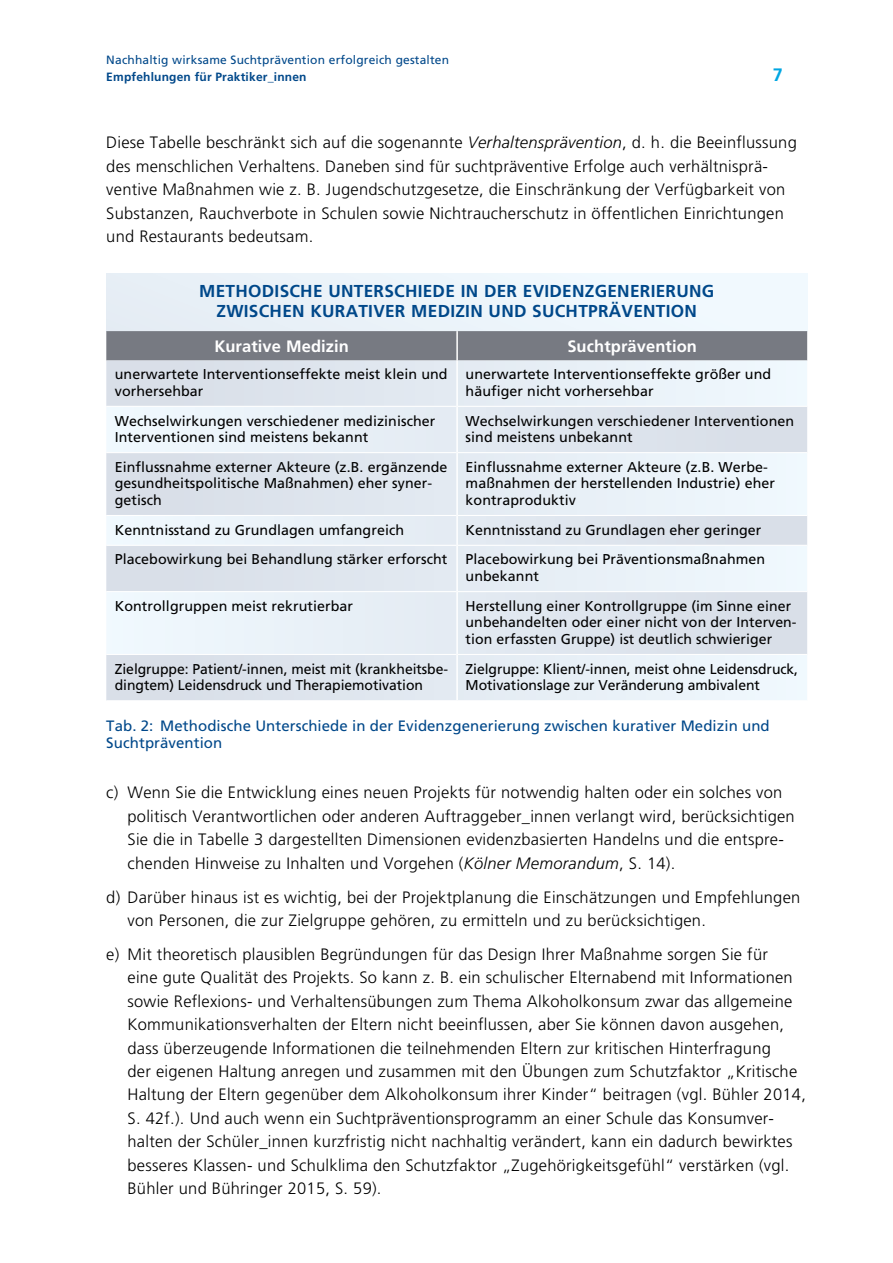
<style>
.page{position:relative;width:893px;height:1263px;background:#fff}
.page>*{position:absolute;margin:0;border:0;box-sizing:border-box;transform-origin:0 0}
.t1{font:700 18px "Frutiger LT Std";color:#00a6e2}
.Kat_Tab_Kopf1{font:700 17.25px "Frutiger LT Std";letter-spacing:.015em;color:#00488a}
.Kat_Fließtext11_5_5m{font:300 16.5px/23.4px "Frutiger LT Std";letter-spacing:.015em;color:#000}
.Kat_Tab_Kopf2{font:700 16.5px "Frutiger LT Std";letter-spacing:.005em;color:#fff}
.Kat_Tab_Bezeichn{font:15px/17.2px "Frutiger LT Std";letter-spacing:.005em;color:#00488a}
.Kat_Tab_Text{font:14.25px/16.5px "Frutiger LT Std";letter-spacing:.005em;color:#000}
.t2{font:12px "Frutiger LT Std";letter-spacing:.015em;color:#00488a}
.t3{font:700 12px "Frutiger LT Std";letter-spacing:.015em;color:#00488a}
.s1{font-style:italic}
</style>
<div class="page">
<div style="left:106px;top:274px;width:701px;height:57px;background:#ecf5fb"></div>
<div style="left:106px;top:331px;width:701px;height:29px;background:#777a82"></div>
<svg style="left:106px;top:360px;width:701px;height:340px;background:#e3eaf1"></svg>
<svg style="left:106px;top:407px;width:701px;height:247px;background:#e3eaf2"></svg>
<hr style="left:106px;top:406px;width:350px;height:1px;background:#fff">
<hr style="left:458px;top:406px;width:349px;height:1px;background:#fff">
<hr style="left:106px;top:452px;width:350px;height:1px;background:#fff">
<hr style="left:458px;top:452px;width:349px;height:1px;background:#fff">
<hr style="left:106px;top:515px;width:350px;height:1px;background:#fff">
<hr style="left:458px;top:515px;width:349px;height:1px;background:#fff">
<hr style="left:106px;top:545px;width:350px;height:1px;background:#fff">
<hr style="left:458px;top:545px;width:349px;height:1px;background:#fff">
<hr style="left:106px;top:591px;width:350px;height:1px;background:#fff">
<hr style="left:458px;top:591px;width:349px;height:1px;background:#fff">
<hr style="left:106px;top:654px;width:350px;height:1px;background:#fff">
<hr style="left:458px;top:654px;width:349px;height:1px;background:#fff">
<hr style="left:456px;top:360px;width:2px;height:46px;background:#fff">
<hr style="left:456px;top:406px;width:2px;height:47px;background:#fff">
<hr style="left:456px;top:453px;width:2px;height:62px;background:#fff">
<hr style="left:456px;top:515px;width:2px;height:30px;background:#fff">
<hr style="left:456px;top:545px;width:2px;height:47px;background:#fff">
<hr style="left:456px;top:592px;width:2px;height:62px;background:#fff">
<hr style="left:456px;top:654px;width:2px;height:46px;background:#fff">
<hr style="left:456px;top:331px;width:2px;height:29px;background:#fff">
<p class="t2" style="left:106px;top:53px;width:344px">Nachhaltig wirksame Suchtprävention erfolgreich gestalten</p>
<p class="t3" style="left:106px;top:69px;width:202px">Empfehlungen für Praktiker_innen</p>
<p class="t1" style="left:773px;top:64px;width:12px">7</p>
<p class="Kat_Fließtext11_5_5m" style="left:106px;top:131px;width:692px">Diese Tabelle beschränkt sich auf die sogenannte <span class="s1">Verhaltensprävention</span>, d. h. die Beeinflussung des menschlichen Verhaltens. Daneben sind für suchtpräventive Erfolge auch verhältnisprä&shy;ventive Maßnahmen wie z. B. Jugendschutzgesetze, die Einschränkung der Verfügbarkeit von Substanzen, Rauchverbote in Schulen sowie Nichtraucherschutz in öffentlichen Einrichtungen und Restaurants bedeutsam.</p>
<p class="Kat_Tab_Kopf1" style="left:199px;top:281px;width:516px">METHODISCHE UNTERSCHIEDE IN DER EVIDENZGENERIERUNG</p>
<p class="Kat_Tab_Kopf1" style="left:217px;top:301px;width:482px">ZWISCHEN KURATIVER MEDIZIN UND SUCHTPRÄVENTION</p>
<p class="Kat_Tab_Kopf2" style="left:214px;top:337px;width:136px">Kurative Medizin</p>
<p class="Kat_Tab_Kopf2" style="left:567px;top:337px;width:131px">Suchtprävention</p>
<p class="Kat_Tab_Text" style="left:115px;top:366px;width:334px">unerwartete Interventionseffekte meist klein und vorhersehbar</p>
<p class="Kat_Tab_Text" style="left:466px;top:366px;width:307px">unerwartete Interventionseffekte größer und häufiger nicht vorhersehbar</p>
<p class="Kat_Tab_Text" style="left:115px;top:412px;width:322px">Wechselwirkungen verschiedener medizinischer<br>Interventionen sind meistens bekannt</p>
<p class="Kat_Tab_Text" style="left:466px;top:412px;width:330px">Wechselwirkungen verschiedener Interventionen sind meistens unbekannt</p>
<p class="Kat_Tab_Text" style="left:115px;top:459px;width:334px">Einflussnahme externer Akteure (z.B. ergänzende gesundheitspolitische Maßnahmen) eher syner&shy;getisch</p>
<p class="Kat_Tab_Text" style="left:466px;top:459px;width:311px">Einflussnahme externer Akteure (z.B. Werbe&shy;maßnahmen der herstellenden Industrie) eher kontraproduktiv</p>
<p class="Kat_Tab_Text" style="left:115px;top:521px;width:291px">Kenntnisstand zu Grundlagen umfangreich</p>
<p class="Kat_Tab_Text" style="left:466px;top:521px;width:297px">Kenntnisstand zu Grundlagen eher geringer</p>
<p class="Kat_Tab_Text" style="left:115px;top:551px;width:334px">Placebowirkung bei Behandlung stärker erforscht</p>
<p class="Kat_Tab_Text" style="left:466px;top:551px;width:301px">Placebowirkung bei Präventionsmaßnahmen unbekannt</p>
<p class="Kat_Tab_Text" style="left:115px;top:598px;width:240px">Kontrollgruppen meist rekrutierbar</p>
<p class="Kat_Tab_Text" style="left:466px;top:598px;width:332px">Herstellung einer Kontrollgruppe (im Sinne einer unbehandelten oder einer nicht von der Interven&shy;tion erfassten Gruppe) ist deutlich schwieriger</p>
<p class="Kat_Tab_Text" style="left:115px;top:660px;width:335px">Zielgruppe: Patient/-innen, meist mit (krankheitsbe&shy;dingtem) Leidensdruck und Therapiemotivation</p>
<p class="Kat_Tab_Text" style="left:466px;top:660px;width:334px">Zielgruppe: Klient/-innen, meist ohne Leidensdruck,<br>Motivationslage zur Veränderung ambivalent</p>
<p class="Kat_Tab_Bezeichn" style="left:106px;top:717px;width:665px">Tab. 2: Methodische Unterschiede in der Evidenzgenerierung zwischen kurativer Medizin und<br>Suchtprävention</p>
<p class="Kat_Fließtext11_5_5m" style="left:128px;top:781px;width:669px;text-indent:-21px">c) Wenn Sie die Entwicklung eines neuen Projekts für notwendig halten oder ein solches von politisch Verantwortlichen oder anderen Auftraggeber_innen verlangt wird, berücksichtigen Sie die in Tabelle 3 dargestellten Dimensionen evidenzbasierten Handelns und die entspre&shy;chenden Hinweise zu Inhalten und Vorgehen (<span class="s1">Kölner Memorandum</span>, S. 14).</p>
<p class="Kat_Fließtext11_5_5m" style="left:128px;top:885px;width:674px;text-indent:-21px">d) Darüber hinaus ist es wichtig, bei der Projektplanung die Einschätzungen und Empfehlungen von Personen, die zur Zielgruppe gehören, zu ermitteln und zu berücksichtigen.</p>
<p class="Kat_Fließtext11_5_5m" style="left:128px;top:943px;width:680px;text-indent:-21px">e) Mit theoretisch plausiblen Begründungen für das Design Ihrer Maßnahme sorgen Sie für<br>eine gute Qualität des Projekts. So kann z. B. ein schulischer Elternabend mit Informationen sowie Reflexions- und Verhaltensübungen zum Thema Alkoholkonsum zwar das allgemeine Kommunikationsverhalten der Eltern nicht beeinflussen, aber Sie können davon ausgehen, dass überzeugende Informationen die teilnehmenden Eltern zur kritischen Hinterfragung<br>der eigenen Haltung anregen und zusammen mit den Übungen zum Schutzfaktor „Kritische Haltung der Eltern gegenüber dem Alkoholkonsum ihrer Kinder“ beitragen (vgl. Bühler 2014, S. 42f.). Und auch wenn ein Suchtpräventionsprogramm an einer Schule das Konsumver&shy;halten der Schüler_innen kurzfristig nicht nachhaltig verändert, kann ein dadurch bewirktes besseres Klassen- und Schulklima den Schutzfaktor „Zugehörigkeitsgefühl“ verstärken (vgl.<br>Bühler und Bühringer 2015, S. 59).</p>
</div>
